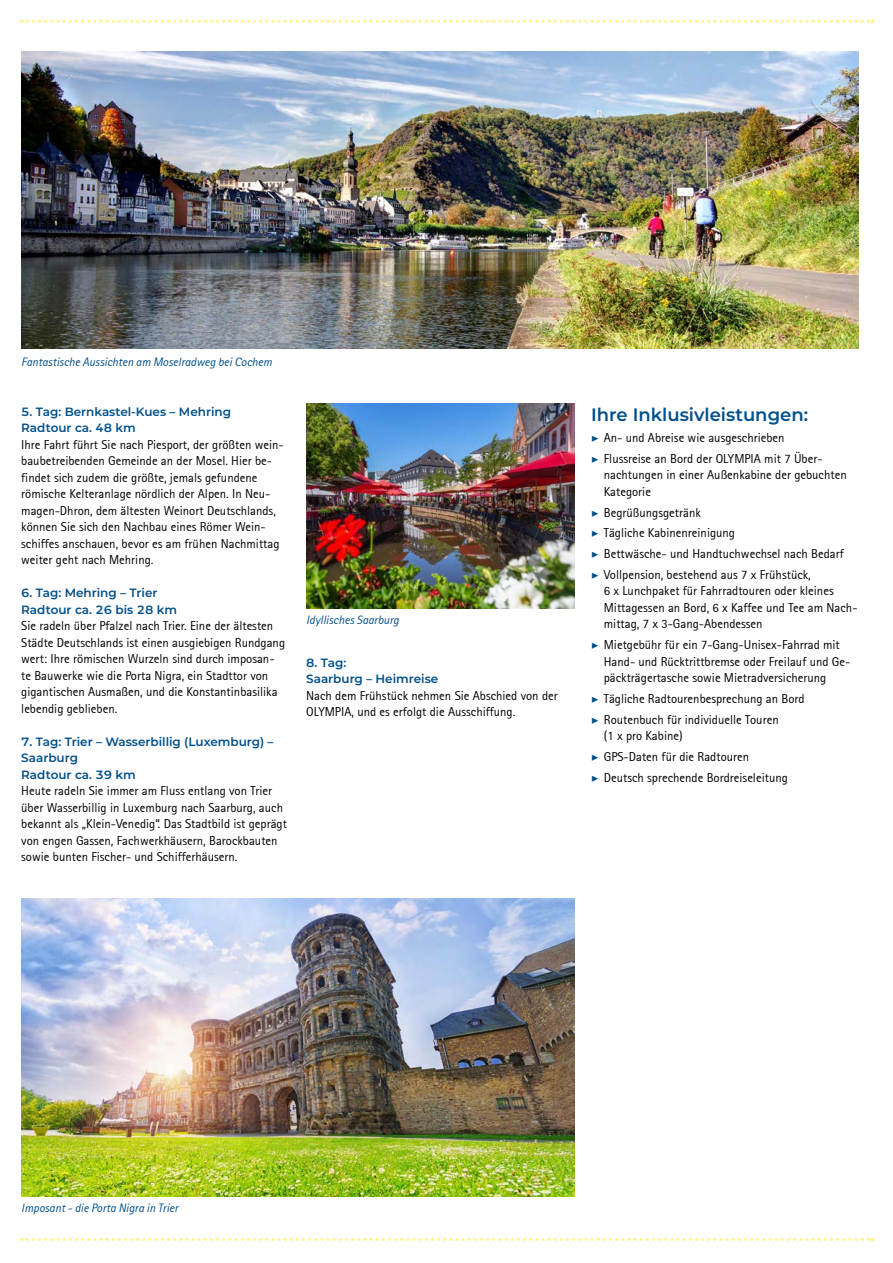
<style>
.page{position:relative;width:893px;height:1263px;background:#fff}
.page>*{position:absolute;margin:0;border:0;box-sizing:border-box;transform-origin:0 0}
.t1{font:600 18px "Montserrat";color:#00508c}
.t2{font:12.75px/16.5px "Rotis Sans Serif";color:#000}
.t3{font:600 12px/16.5px "Montserrat";color:#00508c}
.t4{font:italic 12px "Rotis Sans Serif";color:#00508c}
.s1{font-family:"Minion Pro";font-weight:700;font-style:italic;color:#00508c}
</style>
<div class="page">
<svg style="left:21px;top:20px;width:852px;height:3px"></svg>
<svg style="left:21px;top:1238px;width:852px;height:3px"></svg>
<img style="left:21px;top:51px;width:838px;height:298px">
<img style="left:306px;top:404px;width:268px;height:204px">
<img style="left:21px;top:898px;width:553px;height:298px">
<p class="t4" style="left:21px;top:354px;width:252px">Fantastische Aussichten am Moselradweg bei Cochem</p>
<p class="t3" style="left:21px;top:403px;width:211px">5. Tag: Bernkastel-Kues – Mehring<br>Radtour ca. 48 km</p>
<p class="t2" style="left:21px;top:436px;width:264px">Ihre Fahrt führt Sie nach Piesport, der größten wein&shy;baubetreibenden Gemeinde an der Mosel. Hier be&shy;findet sich zudem die größte, jemals gefundene römische Kelteranlage nördlich der Alpen. In Neu&shy;magen-Dhron, dem ältesten Weinort Deutschlands, können Sie sich den Nachbau eines Römer Wein&shy;schiffes anschauen, bevor es am frühen Nachmittag weiter geht nach Mehring.</p>
<p class="t3" style="left:21px;top:584px;width:157px">6. Tag: Mehring – Trier<br>Radtour ca. 26 bis 28 km</p>
<p class="t2" style="left:21px;top:617px;width:265px">Sie radeln über Pfalzel nach Trier. Eine der ältesten Städte Deutschlands ist einen ausgiebigen Rundgang wert: Ihre römischen Wurzeln sind durch imposan&shy;te Bauwerke wie die Porta Nigra, ein Stadttor von gigantischen Ausmaßen, und die Konstantinbasilika lebendig geblieben.</p>
<p class="t3" style="left:21px;top:733px;width:254px">7. Tag: Trier – Wasserbillig (Luxemburg) –<br>Saarburg<br>Radtour ca. 39 km</p>
<p class="t2" style="left:21px;top:782px;width:267px">Heute radeln Sie immer am Fluss entlang von Trier über Wasserbillig in Luxemburg nach Saarburg, auch bekannt als „Klein-Venedig“. Das Stadtbild ist geprägt von engen Gassen, Fachwerkhäusern, Barockbauten sowie bunten Fischer- und Schifferhäusern.</p>
<p class="t4" style="left:306px;top:612px;width:94px">Idyllisches Saarburg</p>
<p class="t3" style="left:306px;top:653px;width:134px">8. Tag:<br>Saarburg – Heimreise</p>
<p class="t2" style="left:306px;top:687px;width:253px">Nach dem Frühstück nehmen Sie Abschied von der<br>OLYMPIA, und es erfolgt die Ausschiffung.</p>
<h1 class="t1" style="left:591px;top:402px;width:219px">Ihre Inklusivleistungen:</h1>
<p class="t2" style="left:591px;top:427px;width:233px;line-height:20.7px"><span class="s1">▶</span> An- und Abreise wie ausgeschrieben<br><span class="s1">▶</span> Flussreise an Bord der OLYMPIA mit 7 Über-</p>
<p class="t2" style="left:604px;top:467px;width:244px">nachtungen in einer Außenkabine der gebuchten<br>Kategorie</p>
<p class="t2" style="left:591px;top:502px;width:254px;line-height:20.7px"><span class="s1">▶</span> Begrüßungsgetränk<br><span class="s1">▶</span> Tägliche Kabinenreinigung<br><span class="s1">▶</span> Bettwäsche- und Handtuchwechsel nach Bedarf <span class="s1">▶</span> Vollpension, bestehend aus 7 x Frühstück,</p>
<p class="t2" style="left:604px;top:583px;width:254px">6 x Lunchpaket für Fahrradtouren oder kleines<br>Mittagessen an Bord, 6 x Kaffee und Tee am Nach&shy;mittag, 7 x 3-Gang-Abendessen</p>
<p class="t2" style="left:604px;top:636px;width:248px;text-indent:-13px"><span class="s1">▶</span> Mietgebühr für ein 7-Gang-Unisex-Fahrrad mit<br>Hand- und Rücktrittbremse oder Freilauf und Ge&shy;päckträgertasche sowie Mietradversicherung</p>
<p class="t2" style="left:591px;top:688px;width:215px;line-height:20.7px"><span class="s1">▶</span> Tägliche Radtourenbesprechung an Bord <span class="s1">▶</span> Routenbuch für individuelle Touren</p>
<p class="t2" style="left:591px;top:725px;width:198px;line-height:20.7px;text-indent:13px">(1 x pro Kabine)<br><span class="s1">▶</span> GPS-Daten für die Radtouren<br><span class="s1">▶</span> Deutsch sprechende Bordreiseleitung</p>
<p class="t4" style="left:21px;top:1200px;width:159px">Imposant - die Porta Nigra in Trier</p>
</div>
